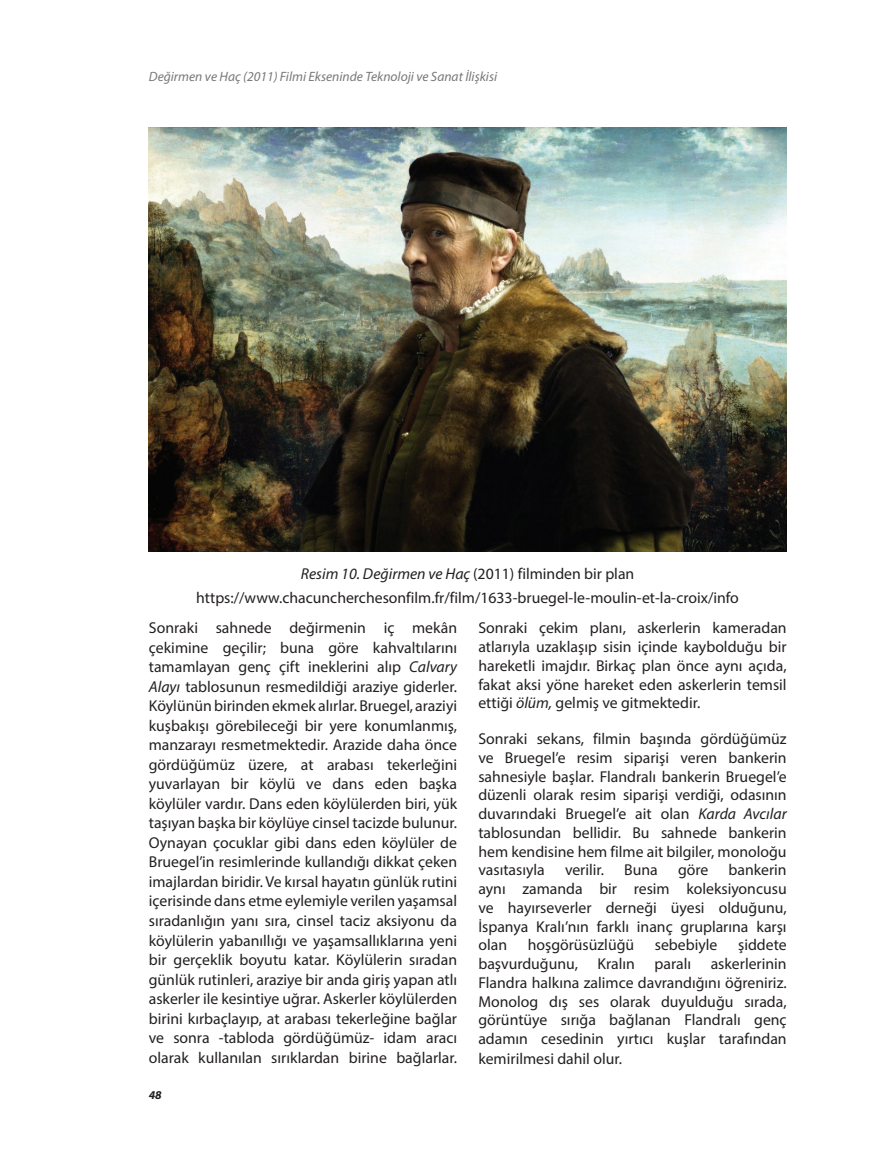
<style>
.page{position:relative;width:893px;height:1149px;background:#fff}
.page>*{position:absolute;margin:0;border:0;box-sizing:border-box;transform-origin:0 0}
.t1{font:15.75px/19.5px "Myriad Pro";color:#231f20;text-align:justify}
.t2{font:italic 13.5px "Myriad Pro";color:#76787b}
.t3{font:italic 700 12px "Myriad Pro";color:#231f20}
.s1{font-style:italic}
</style>
<div class="page">
<img style="left:149px;top:128px;width:638px;height:423px">
<p class="t2" style="left:149px;top:68px;width:350px">Değirmen ve Haç (2011) Filmi Ekseninde Teknoloji ve Sanat İlişkisi</p>
<p class="t1" style="left:196px;top:561px;width:544px;line-height:23.7px;text-align:center"><span class="s1">Resim 10. Değirmen ve Haç</span> (2011) filminden bir plan https://www.chacuncherchesonfilm.fr/film/1633-bruegel-le-moulin-et-la-croix/info</p>
<p class="t1" style="left:149px;top:617px;width:310px">Sonraki sahnede değirmenin iç mekân çekimine geçilir; buna göre kahvaltılarını tamamlayan genç çift ineklerini alıp <span class="s1">Calvary Alayı</span> tablosunun resmedildiği araziye giderler.<br>Köylünün birinden ekmek alırlar. Bruegel, araziyi kuşbakışı görebileceği bir yere konumlanmış, manzarayı resmetmektedir. Arazide daha önce gördüğümüz üzere, at arabası tekerleğini yuvarlayan bir köylü ve dans eden başka köylüler vardır. Dans eden köylülerden biri, yük taşıyan başka bir köylüye cinsel tacizde bulunur.<br>Oynayan çocuklar gibi dans eden köylüler de Bruegel’in resimlerinde kullandığı dikkat çeken imajlardan biridir. Ve kırsal hayatın günlük rutini içerisinde dans etme eylemiyle verilen yaşamsal sıradanlığın yanı sıra, cinsel taciz aksiyonu da köylülerin yabanıllığı ve yaşamsallıklarına yeni bir gerçeklik boyutu katar. Köylülerin sıradan günlük rutinleri, araziye bir anda giriş yapan atlı askerler ile kesintiye uğrar. Askerler köylülerden birini kırbaçlayıp, at arabası tekerleğine bağlar ve sonra -tabloda gördüğümüz- idam aracı olarak kullanılan sırıklardan birine bağlarlar.</p>
<p class="t1" style="left:478px;top:618px;width:310px;line-height:18.8px">Sonraki çekim planı, askerlerin kameradan atlarıyla uzaklaşıp sisin içinde kaybolduğu bir hareketli imajdır. Birkaç plan önce aynı açıda, fakat aksi yöne hareket eden askerlerin temsil ettiği <span class="s1">ölüm,</span> gelmiş ve gitmektedir.</p>
<p class="t1" style="left:478px;top:729px;width:310px;line-height:18.8px">Sonraki sekans, filmin başında gördüğümüz ve Bruegel’e resim siparişi veren bankerin sahnesiyle başlar. Flandralı bankerin Bruegel’e düzenli olarak resim siparişi verdiği, odasının duvarındaki Bruegel’e ait olan <span class="s1">Karda Avcılar </span>tablosundan bellidir. Bu sahnede bankerin hem kendisine hem filme ait bilgiler, monoloğu vasıtasıyla</p>
<p class="t1" style="left:478px;top:860px;width:310px;line-height:18.8px;text-indent:250px">bankerin aynı zamanda bir resim koleksiyoncusu ve hayırseverler derneği üyesi olduğunu, İspanya Kralı’nın farklı inanç gruplarına karşı olan</p>
<p class="t1" style="left:565px;top:859px;width:41px">verilir.</p>
<p class="t1" style="left:624px;top:859px;width:35px">Buna</p>
<p class="t1" style="left:678px;top:859px;width:32px">göre</p>
<p class="t1" style="left:478px;top:935px;width:310px;line-height:18.9px;text-indent:260px">şiddete başvurduğunu, Kralın paralı askerlerinin Flandra halkına zalimce davrandığını öğreniriz.<br>Monolog dış ses olarak duyulduğu sırada, görüntüye sırığa bağlanan Flandralı genç adamın cesedinin yırtıcı kuşlar tarafından kemirilmesi dahil olur.</p>
<p class="t1" style="left:528px;top:934px;width:108px">hoşgörüsüzlüğü</p>
<p class="t1" style="left:655px;top:934px;width:64px">sebebiyle</p>
<p class="t3" style="left:149px;top:1086px;width:14px">48</p>
</div>
